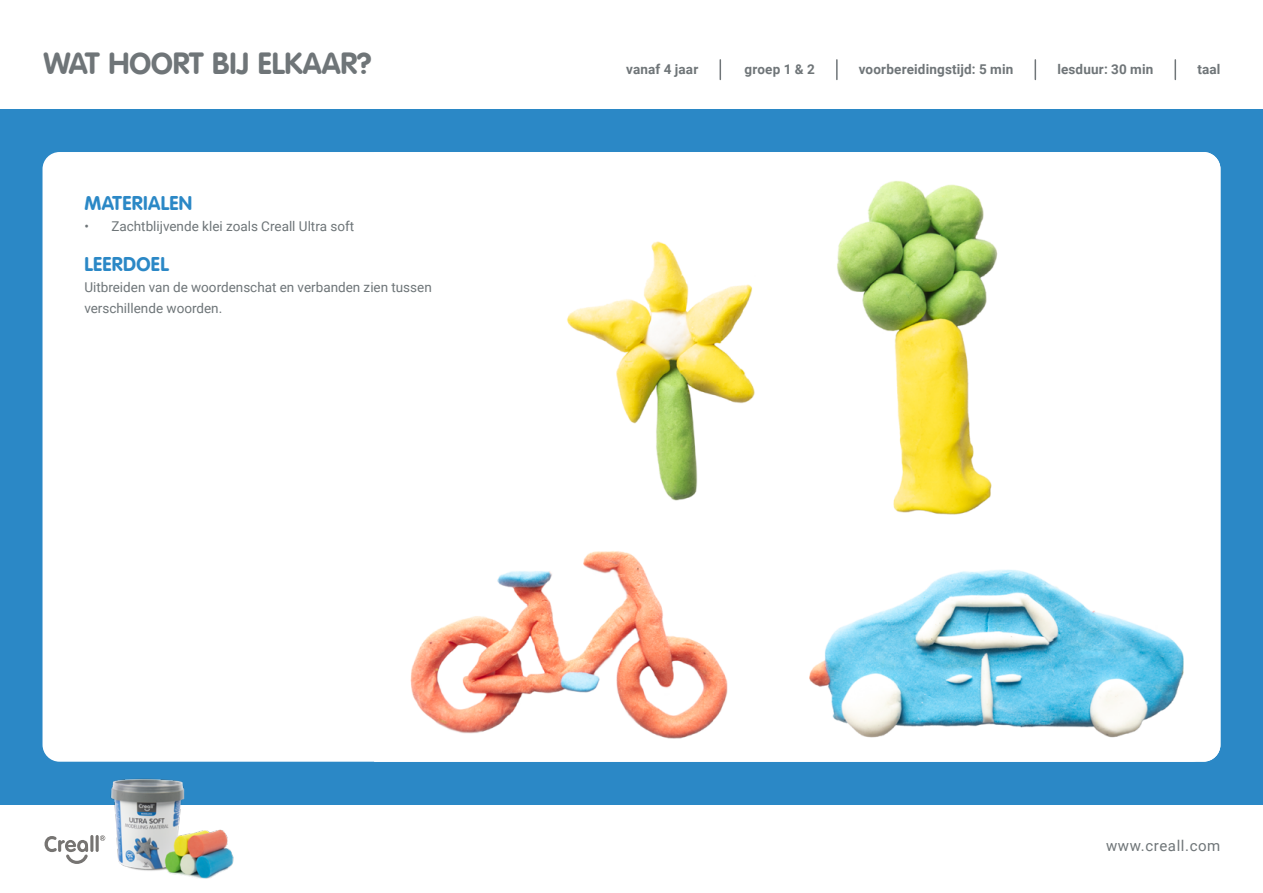
<style>
.page{position:relative;width:1263px;height:893px;background:#fff}
.page>*{position:absolute;margin:0;border:0;box-sizing:border-box;transform-origin:0 0}
.t1{font:700 30px "VAG Rounded";color:#6f7578}
.t2{font:700 19.5px "VAG Rounded";letter-spacing:.02em;color:#2b88c6}
.t3{font:15px "Roboto";letter-spacing:.04em;color:#6f7578}
.t4{font:13.5px/21px "Roboto";color:#6e7578}
.t5{font:700 13.5px "Roboto";letter-spacing:.01em;color:#6f7578}
</style>
<div class="page">
<div style="left:0;top:109px;width:1263px;height:695px;background:#2b88c6"></div>
<div style="left:43px;top:152px;width:1166px;height:610px;background:#fff;border-radius:17px"></div>
<img style="left:374px;top:152px;width:846px;height:610px">
<svg style="left:836px;top:60px;width:2px;height:19px"></svg>
<svg style="left:719px;top:60px;width:2px;height:19px"></svg>
<svg style="left:1034px;top:60px;width:2px;height:19px"></svg>
<svg style="left:1174px;top:60px;width:2px;height:19px"></svg>
<svg style="left:45px;top:836px;width:43px;height:28px"></svg>
<img style="left:90px;top:778px;width:157px;height:101px">
<h1 class="t1" style="left:43px;top:50px;width:330px">WAT HOORT BIJ ELKAAR?</h1>
<h2 class="t2" style="left:84px;top:194px;width:109px">MATERIALEN</h2>
<p class="t4" style="left:84px;top:215px;width:271px">• Zachtblijvende klei zoals Creall Ultra soft</p>
<h2 class="t2" style="left:84px;top:256px;width:86px">LEERDOEL</h2>
<p class="t4" style="left:84px;top:276px;width:349px">Uitbreiden van de woordenschat en verbanden zien tussen verschillende woorden.</p>
<p class="t5" style="left:626px;top:59px;width:73px">vanaf 4 jaar</p>
<p class="t5" style="left:744px;top:59px;width:72px">groep 1 &amp; 2</p>
<p class="t5" style="left:859px;top:59px;width:156px">voorbereidingstijd: 5 min</p>
<p class="t5" style="left:1057px;top:59px;width:97px">lesduur: 30 min</p>
<p class="t5" style="left:1197px;top:59px;width:25px">taal</p>
<p class="t3" style="left:1106px;top:836px;width:116px">www.creall.com</p>
</div>
